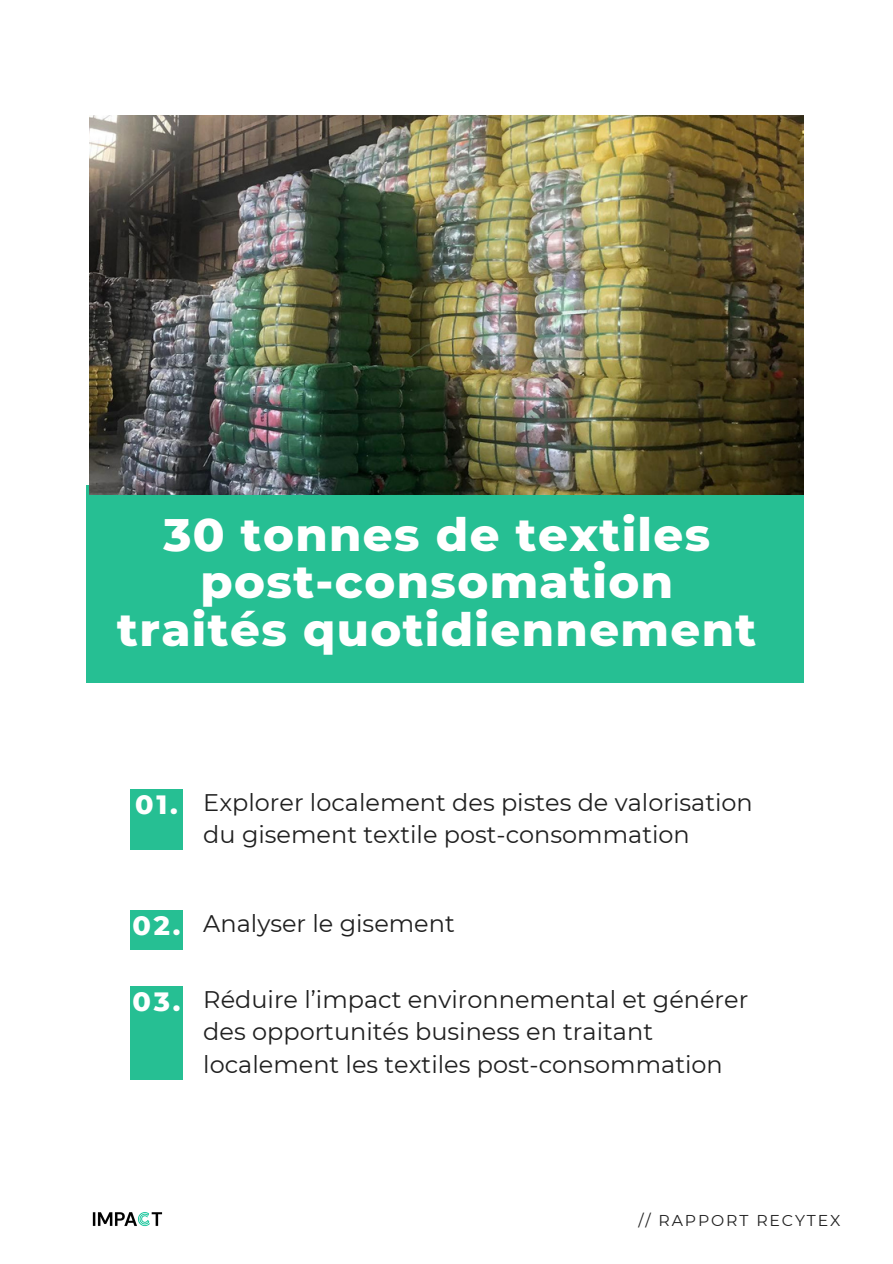
<style>
.page{position:relative;width:893px;height:1264px;background:#fff}
.page>*{position:absolute;margin:0;border:0;box-sizing:border-box;transform-origin:0 0}
.t1{font:800 46.5px/47.2px "Montserrat";letter-spacing:.03em;color:#fff;text-align:center}
.t2{font:800 27px "Montserrat";color:#fff}
.t3{font:24px/32.5px "Montserrat";color:#202020}
.t4{font:15.75px "Montserrat";letter-spacing:.12em;color:#202020}
</style>
<div class="page">
<img style="left:93px;top:1212px;width:69px;height:14px">
<div style="left:130px;top:789px;width:53px;height:61px;background:#26bf93"></div>
<div style="left:130px;top:910px;width:53px;height:39px;background:#26bf93"></div>
<div style="left:130px;top:986px;width:53px;height:93px;background:#26bf93"></div>
<div style="left:86px;top:485px;width:717px;height:198px;background:#26bf93"></div>
<img style="left:89px;top:115px;width:714px;height:379px">
<p class="t1" style="left:117px;top:511px;width:640px">30 tonnes de textiles post-consomation traités quotidiennement</p>
<p class="t2" style="left:135px;top:787px;width:44px">01.</p>
<p class="t3" style="left:203px;top:785px;width:551px">Explorer localement des pistes de valorisation du gisement textile post-consommation</p>
<p class="t2" style="left:133px;top:908px;width:49px">02.</p>
<p class="t2" style="left:132px;top:984px;width:49px">03.</p>
<p class="t3" style="left:203px;top:906px;width:253px">Analyser le gisement</p>
<p class="t3" style="left:203px;top:982px;width:546px">Réduire l’impact environnemental et générer des opportunités business en traitant localement les textiles post-consommation</p>
<p class="t4" style="left:638px;top:1210px;width:203px">// RAPPORT RECYTEX</p>
</div>
